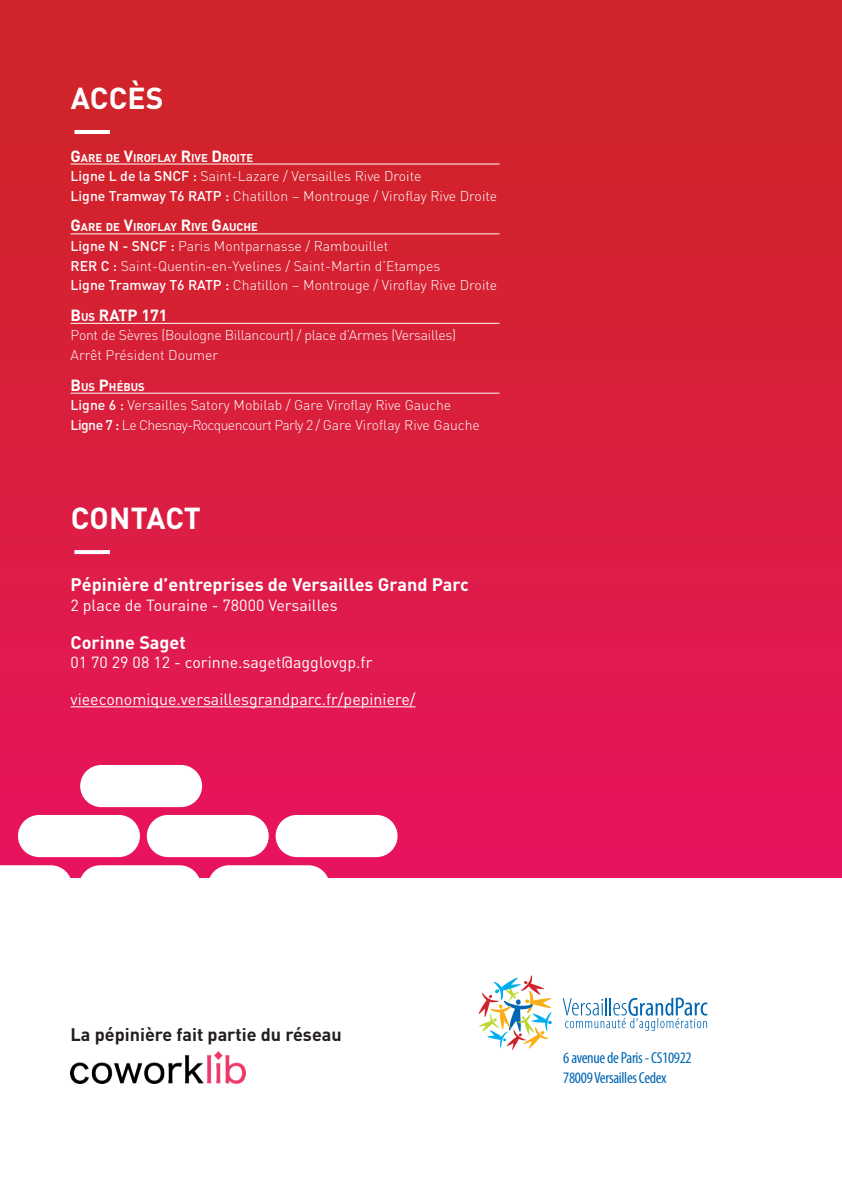
<style>
.page{position:relative;width:842px;height:1191px;background:#fff}
.page>*{position:absolute;margin:0;border:0;box-sizing:border-box;transform-origin:0 0}
.t1{font:700 30px "DINOT";letter-spacing:.01em;color:#fff}
.t2{font:700 18px "DINOT";color:#fff}
.t3{font:700 18px "DINOT";color:#231f20}
.t4{font:16px "DINOT";color:#fff}
.t5{font:condensed 16px/19.2px "Myriad Pro";letter-spacing:-.02em;color:#0166b3}
.t6{font:700 16px "DINOT";color:#fff}
.t7{font:300 14px/19.6px "DINOT";color:#fff}
.t8{font:300 14px/19.6px "DINOT";letter-spacing:-.02em;color:#fff}
.t9{font:700 11.2px "DINOT";color:#fff}
.s1{font-size:16px}
.s2{font-weight:500}
.s3{font-size:11.2px}
</style>
<div class="page">
<div style="left:0;top:0;width:842px;height:877px;background:linear-gradient(to bottom,#ce2622,#e7155d)"></div>
<svg style="left:479px;top:975px;width:73px;height:75px"></svg>
<svg style="left:563px;top:997px;width:144px;height:34px"></svg>
<svg style="left:0;top:815px;width:398px;height:63px"></svg>
<div style="left:80px;top:765px;width:122px;height:42px;background:#fff;border-radius:21px"></div>
<hr style="left:71px;top:164px;width:428px;height:1px;background:#fff">
<hr style="left:71px;top:233px;width:428px;height:1px;background:#fff">
<hr style="left:71px;top:323px;width:428px;height:1px;background:#fff">
<hr style="left:71px;top:393px;width:428px;height:1px;background:#fff">
<hr style="left:74px;top:130px;width:36px;height:4px;background:#fff">
<hr style="left:71px;top:706px;width:345px;height:1px;background:#fff">
<svg style="left:74px;top:550px;width:36px;height:4px"></svg>
<img style="left:71px;top:1051px;width:175px;height:32px">
<h1 class="t1" style="left:71px;top:74px;width:94px">ACCÈS</h1>
<p class="t9" style="left:71px;top:149px;width:184px"><span class="s1">G</span>ARE DE <span class="s1">V</span>IROFLAY <span class="s1">R</span>IVE <span class="s1">D</span> ROITE</p>
<p class="t7" style="left:71px;top:165px;width:428px"><span class="s2">Ligne L de la SNCF :</span> Saint-Lazare / Versailles Rive Droite<br><span class="s2">Ligne Tramway T6 RATP :</span> Chatillon – Montrouge / Viroflay Rive Droite</p>
<p class="t9" style="left:71px;top:218px;width:189px"><span class="s1">G</span>ARE DE <span class="s1">V</span>IROFLAY <span class="s1">R</span>IVE <span class="s1">G</span>AUCHE</p>
<p class="t7" style="left:71px;top:235px;width:428px"><span class="s2">Ligne N - SNCF :</span> Paris Montparnasse / Rambouillet<br><span class="s2">RER C :</span> Saint-Quentin-en-Yvelines / Saint-Martin d’Etampes<br><span class="s2">Ligne Tramway T6 RATP :</span> Chatillon – Montrouge / Viroflay Rive Droite</p>
<p class="t6" style="left:71px;top:302px;width:98px">B<span class="s3">US</span> RATP 171</p>
<p class="t8" style="left:71px;top:324px;width:387px">Pont de Sèvres (Boulogne Billancourt) / place d’Armes (Versailles)<br>Arrêt Président Doumer</p>
<p class="t9" style="left:71px;top:378px;width:76px"><span class="s1">B</span>US <span class="s1">P</span>HÉBUS</p>
<p class="t7" style="left:71px;top:394px;width:411px"><span class="s2">Ligne 6 :</span> Versailles Satory Mobilab / Gare Viroflay Rive Gauche<br><span class="s2">Ligne 7 :</span> Le Chesnay-Rocquencourt Parly 2 / Gare Viroflay Rive Gauche</p>
<h1 class="t1" style="left:71px;top:494px;width:132px">CONTACT</h1>
<p class="t2" style="left:71px;top:571px;width:400px">Pépinière d’entreprises de Versailles Grand Parc</p>
<p class="t4" style="left:71px;top:592px;width:269px">2 place de Touraine - 78000 Versailles</p>
<p class="t2" style="left:71px;top:628px;width:117px">Corinne Saget</p>
<p class="t4" style="left:71px;top:650px;width:303px">01 70 29 08 12 - corinne.saget@agglovgp.fr</p>
<p class="t4" style="left:71px;top:686px;width:346px">vieeconomique.versaillesgrandparc.fr/pepiniere/</p>
<p class="t3" style="left:71px;top:1020px;width:273px">La pépinière fait partie du réseau</p>
<p class="t5" style="left:563px;top:1048px;width:130px">6 avenue de Paris - CS10922<br>78009 Versailles Cedex</p>
</div>
